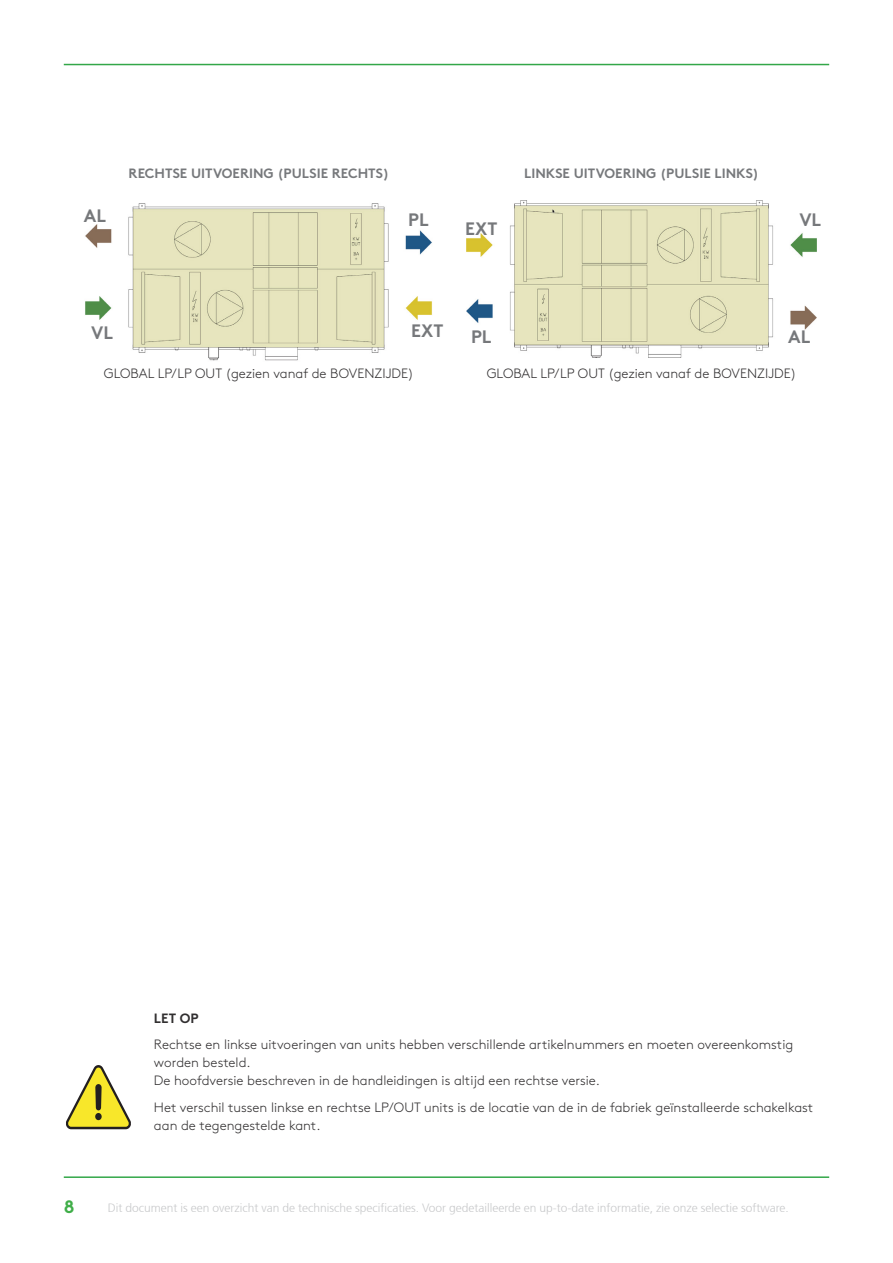
<style>
.page{position:relative;width:893px;height:1263px;background:#fff}
.page>*{position:absolute;margin:0;border:0;box-sizing:border-box;transform-origin:0 0}
.t1{font:700 18px "Swegon Brown";color:#76787b}
.t2{font:700 18px "Swegon Brown";color:#40ae49}
.Swegon_-_classic_tex{font:300 13.5px/18px "Swegon Brown";color:#312f30}
.Swegon_-_classic_tex-2{font:700 13.5px "Swegon Brown";color:#76787b}
.Swegon_-_classic_tex-3{font:700 13.5px "Swegon Brown";color:#312f30}
.t3{font:300 12px "Frutiger 45";color:#c7c8ca}
</style>
<div class="page">
<hr style="left:64px;top:1176px;width:765px;height:2px;background:#33a749">
<svg style="left:66px;top:1065px;width:65px;height:64px"></svg>
<div style="left:95px;top:1113px;width:7px;height:7px;background:#231f20;border-radius:50%"></div>
<img style="left:85px;top:203px;width:347px;height:158px">
<img style="left:467px;top:201px;width:349px;height:157px">
<hr style="left:64px;top:64px;width:765px;height:1px;background:#33a749">
<p class="t1" style="left:84px;top:201px;width:24px">AL</p>
<p class="Swegon_-_classic_tex-2" style="left:129px;top:162px;width:262px">RECHTSE UITVOERING (PULSIE RECHTS)</p>
<p class="Swegon_-_classic_tex-2" style="left:524px;top:162px;width:236px">LINKSE UITVOERING (PULSIE LINKS)</p>
<p class="t1" style="left:408px;top:205px;width:22px">PL</p>
<p class="t1" style="left:799px;top:205px;width:23px">VL</p>
<p class="t1" style="left:465px;top:215px;width:34px">EXT</p>
<p class="t1" style="left:91px;top:318px;width:23px">VL</p>
<p class="t1" style="left:411px;top:316px;width:34px">EXT</p>
<p class="t1" style="left:471px;top:323px;width:22px">PL</p>
<p class="t1" style="left:788px;top:323px;width:24px">AL</p>
<p class="Swegon_-_classic_tex" style="left:104px;top:363px;width:311px">GLOBAL LP/LP OUT (gezien vanaf de BOVENZIJDE)</p>
<p class="Swegon_-_classic_tex" style="left:487px;top:363px;width:311px">GLOBAL LP/LP OUT (gezien vanaf de BOVENZIJDE)</p>
<h1 class="t2" style="left:64px;top:1192px;width:12px">8</h1>
<p class="Swegon_-_classic_tex-3" style="left:154px;top:1007px;width:46px">LET OP</p>
<p class="Swegon_-_classic_tex" style="left:154px;top:1034px;width:641px">Rechtse en linkse uitvoeringen van units hebben verschillende artikelnummers en moeten overeenkomstig worden besteld.<br>De hoofdversie beschreven in de handleidingen is altijd een rechtse versie.</p>
<p class="Swegon_-_classic_tex" style="left:154px;top:1097px;width:661px">Het verschil tussen linkse en rechtse LP/OUT units is de locatie van de in de fabriek geïnstalleerde schakelkast aan de tegengestelde kant.</p>
<p class="t3" style="left:108px;top:1201px;width:683px">Dit document is een overzicht van de technische specificaties. Voor gedetailleerde en up-to-date informatie, zie onze selectie software.</p>
</div>
